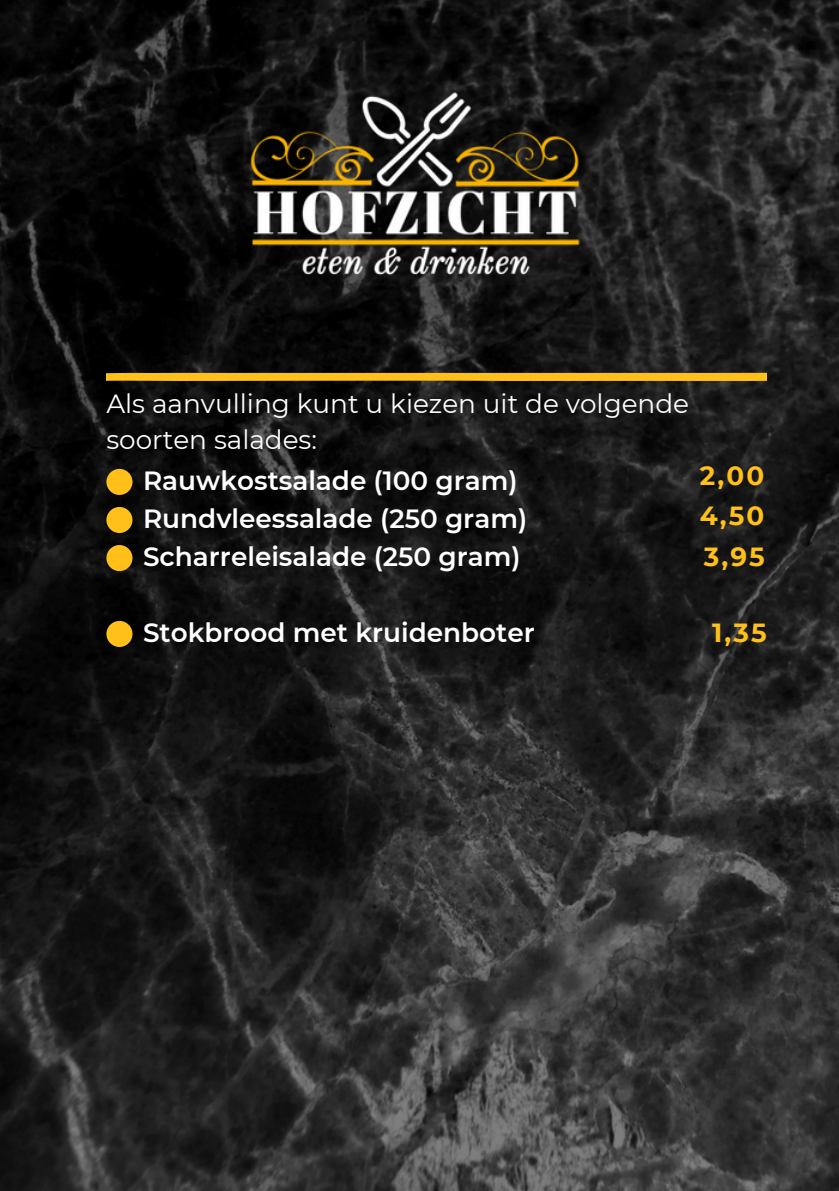
<style>
.page{position:relative;width:839px;height:1191px;background:#fff}
.page>*{position:absolute;margin:0;border:0;box-sizing:border-box;transform-origin:0 0}
.t1{font:600 26.2px "Montserrat";color:#fff}
.t2{font:26.2px/36px "Montserrat";color:#fff}
.t3{font:700 26.2px "Montserrat";letter-spacing:.08em;color:#ffc01a}
</style>
<div class="page">
<img style="left:0;top:0;width:838px;height:1191px">
<img style="left:243px;top:84px;width:350px;height:204px">
<svg style="left:106px;top:372px;width:660px;height:11px"></svg>
<div style="left:106px;top:469px;width:26px;height:26px;background:#ffc01a;border-radius:50%"></div>
<div style="left:106px;top:507px;width:26px;height:26px;background:#ffc01a;border-radius:50%"></div>
<div style="left:106px;top:545px;width:26px;height:26px;background:#ffc01a;border-radius:50%"></div>
<div style="left:106px;top:621px;width:26px;height:26px;background:#ffc01a;border-radius:50%"></div>
<p class="t2" style="left:106px;top:386px;width:584px">Als aanvulling kunt u kiezen uit de volgende soorten salades:</p>
<p class="t1" style="left:143px;top:465px;width:376px">Rauwkostsalade (100 gram)</p>
<p class="t1" style="left:143px;top:503px;width:385px">Rundvleessalade (250 gram)</p>
<p class="t1" style="left:143px;top:541px;width:379px">Scharreleisalade (250 gram)</p>
<p class="t3" style="left:700px;top:459px;width:66px">2,00</p>
<p class="t3" style="left:699px;top:500px;width:66px">4,50</p>
<p class="t3" style="left:703px;top:541px;width:62px">3,95</p>
<p class="t1" style="left:143px;top:617px;width:393px">Stokbrood met kruidenboter</p>
<p class="t3" style="left:712px;top:617px;width:56px">1,35</p>
</div>
